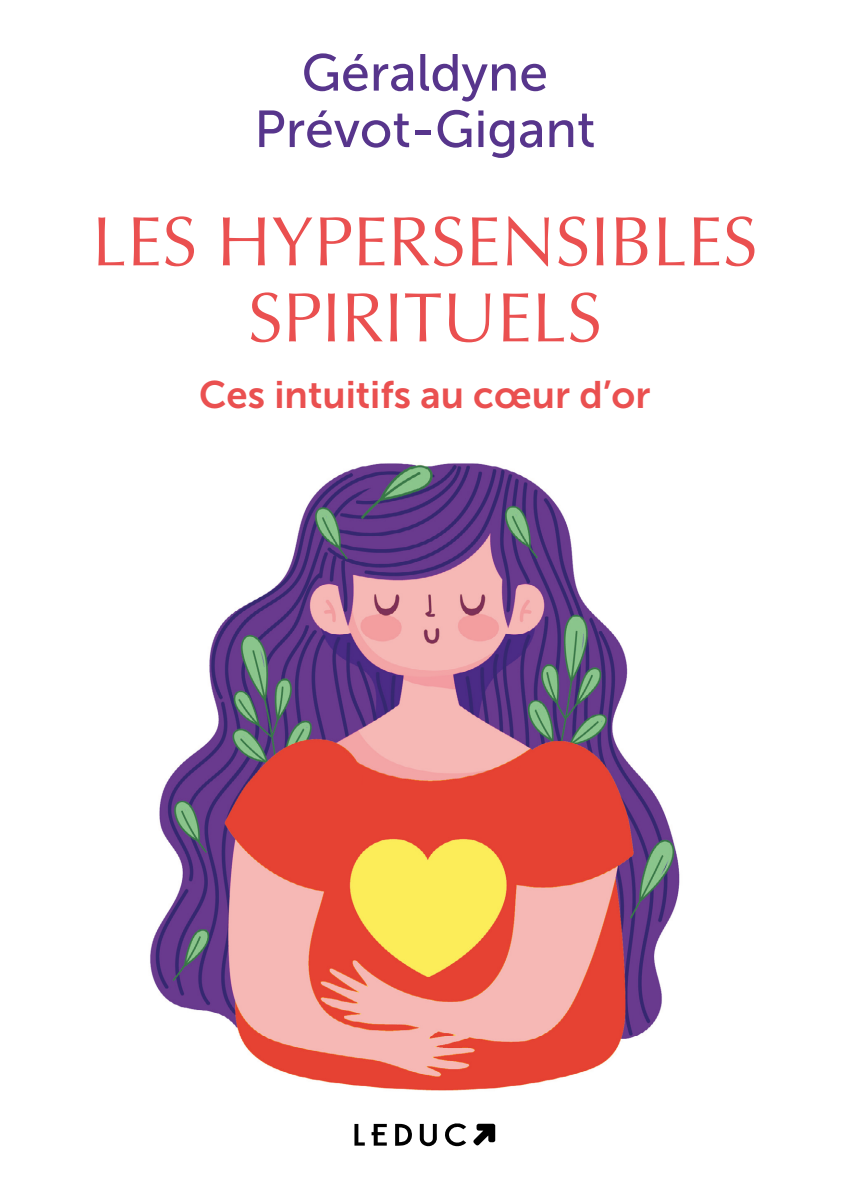
<style>
.page{position:relative;width:851px;height:1191px;background:#fff}
.page>*{position:absolute;margin:0;border:0;box-sizing:border-box;transform-origin:0 0}
.t1{font:70px/76px "Optima";color:#ea5050;text-align:center}
.t2{font:51.8px/56.4px "Museo Sans 500";color:#57358c;text-align:center}
.t3{font:38.2px "Museo Sans 700";color:#ea5050}
</style>
<div class="page">
<svg style="left:473px;top:1123px;width:22px;height:22px"></svg>
<svg style="left:420px;top:1123px;width:17px;height:23px"></svg>
<svg style="left:445px;top:1123px;width:21px;height:23px"></svg>
<svg style="left:395px;top:1123px;width:17px;height:22px"></svg>
<svg style="left:371px;top:1123px;width:16px;height:22px"></svg>
<svg style="left:354px;top:1124px;width:11px;height:21px"></svg>
<img style="left:150px;top:463px;width:530px;height:628px">
<p class="t2" style="left:254px;top:45px;width:342px">Géraldyne<br>Prévot-Gigant</p>
<p class="t1" style="left:92px;top:204px;width:667px">LES HYPERSENSIBLES<br>SPIRITUELS</p>
<p class="t3" style="left:199px;top:374px;width:452px">Ces intuitifs au cœur d’or</p>
</div>
